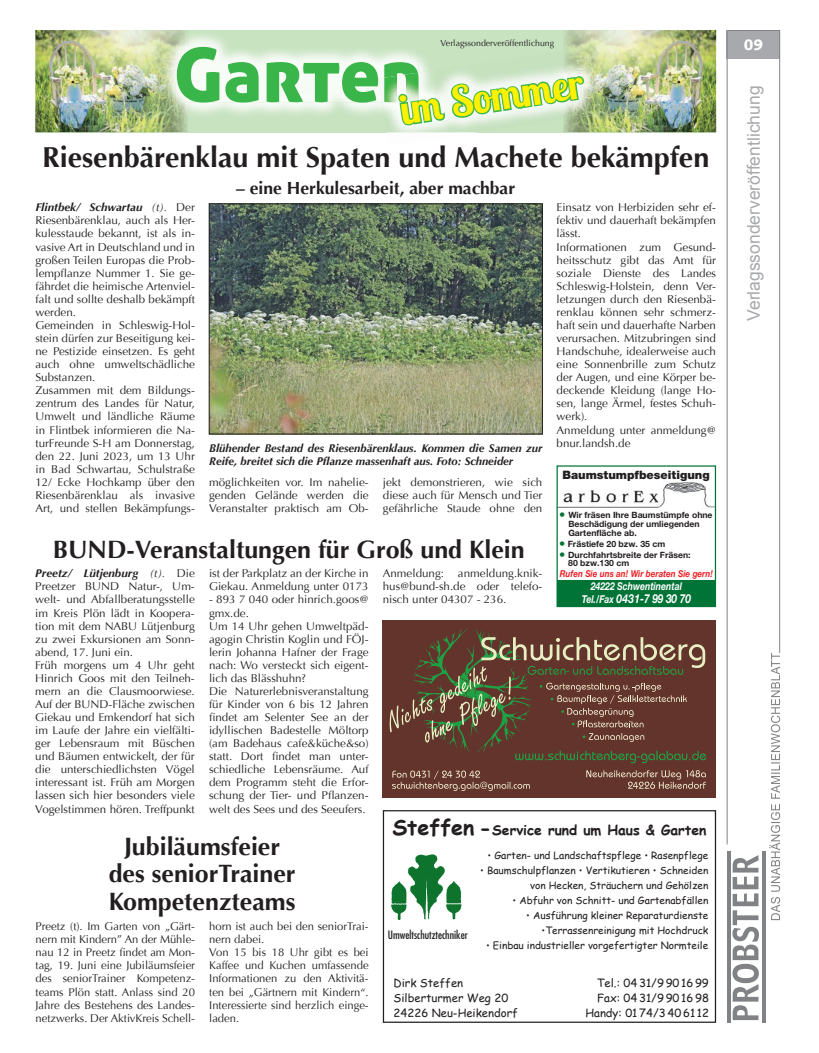
<style>
.page{position:relative;width:819px;height:1053px;background:#fff}
.page>*{position:absolute;margin:0;border:0;box-sizing:border-box;transform-origin:0 0}
.t1{font:75px "Aller Display";color:#3ab54a}
.t2{font:700 41.25px "Lobster Two";color:#fff101}
.t3{font:700 28.75px "Optima";color:#231f20}
.t4{font:700 25px/27.5px "Optima";color:#231f20;text-align:center}
.t5{font:700 17.5px "Optima";color:#231f20}
.t6{font:17.5px "Arial";color:#a8a9ad}
.t7{font:900 15px "Syntax LT Std";color:#fff}
.t8{font:700 13.75px "Comic Sans MS";color:#231f20}
.t9{font:italic 700 12.38px "Helvetica Neue";letter-spacing:.025em;color:#fff;scale:.8 1}
.t10{font:500 12.38px "Helvetica Neue";color:#007337}
.t11{font:900 11.62px "Helvetica Neue";color:#231f20}
.t12{font:11.25px/13px "Optima";color:#231f20}
.t13{font:italic 700 11.25px/13px "Optima";color:#231f20}
.t14{font:11.25px "Comic Sans MS";color:#231f20}
.t15{font:condensed 11.25px "Futura";color:#231f20}
.t16{font:italic 700 10.88px "Helvetica Neue";color:#fff;scale:.8 1}
.t17{font:10px/15px "Comic Sans MS";color:#231f20;text-align:right}
.t18{font:italic 700 9.5px "Helvetica Neue";color:#ee1d23;scale:.85 1}
.t19{font:8.75px "Optima";color:#231f20}
.t20{font:700 8.62px/9.2px "Helvetica Neue";color:#231f20}
.s1{font-weight:700;font-style:italic}
.s2{font-style:italic}
.s3{font-weight:500;font-size:12.38px;color:#007337}
.s4{font-size:10.88px}
.s5{font-size:21.25px}
.s6{font-size:20px}
</style>
<div class="page">
<div style="left:35px;top:30px;width:681px;height:102px;background:#c7e3c0"></div>
<img style="left:35px;top:30px;width:153px;height:102px">
<img style="left:563px;top:30px;width:153px;height:102px">
<img style="left:160px;top:30px;width:222px;height:89px">
<img style="left:177px;top:47px;width:227px;height:56px">
<img style="left:385px;top:51px;width:178px;height:81px">
<img style="left:563px;top:46px;width:42px;height:74px">
<img style="left:382px;top:70px;width:53px;height:49px">
<img style="left:379px;top:73px;width:39px;height:30px">
<svg style="left:397px;top:75px;width:188px;height:51px"></svg>
<hr style="left:762px;top:851px;width:3px;height:171px;background:#808285">
<svg style="left:726px;top:30px;width:54px;height:989px"></svg>
<img style="left:391px;top:854px;width:71px;height:66px">
<div style="left:383px;top:810px;width:333px;height:212px;border:1px solid #231f20"></div>
<img style="left:558px;top:482px;width:156px;height:26px">
<div style="left:556px;top:465px;width:160px;height:142px;border:1px solid #007337"></div>
<div style="left:557px;top:579px;width:158px;height:27px;background:#007337"></div>
<div style="left:383px;top:620px;width:333px;height:177px;background:#62342b"></div>
<svg style="left:586px;top:770px;width:119px;height:18px"></svg>
<svg style="left:392px;top:770px;width:137px;height:21px"></svg>
<svg style="left:389px;top:628px;width:317px;height:135px"></svg>
<img style="left:211px;top:205px;width:329px;height:227px">
<div style="left:209px;top:203px;width:333px;height:231px;border:1px solid #231f20"></div>
<p class="t19" style="left:440px;top:38px;width:115px">Verlagssonderveröffentlichung</p>
<p class="t7" style="left:743px;top:36px;width:21px">09</p>
<p class="t1" style="left:174px;top:27px;width:250px">Garten</p>
<p class="t2" style="left:396px;top:83px;width:186px;rotate:-8deg">im Sommer</p>
<p class="t6" style="left:742px;top:321px;width:237px;rotate:-90deg">Verlagssonderveröffentlichung</p>
<p class="t3" style="left:42px;top:140px;width:668px">Riesenbärenklau mit Spaten und Machete bekämpfen</p>
<p class="t5" style="left:236px;top:177px;width:280px">– eine Herkulesarbeit, aber machbar</p>
<p class="t12" style="left:556px;top:201px;width:161px">Einsatz von Herbiziden sehr ef&shy;fektiv und dauerhaft bekämpfen lässt.<br>Informationen zum Gesund&shy;heitsschutz gibt das Amt für soziale Dienste des Landes<br>Schleswig-Holstein, denn Ver&shy;letzungen durch den Riesenbä&shy;renklau können sehr schmerz&shy;haft sein und dauerhafte Narben verursachen. Mitzubringen sind<br>Handschuhe, idealerweise auch eine Sonnenbrille zum Schutz der Augen, und eine Körper be&shy;deckende Kleidung (lange Ho&shy;sen, lange Ärmel, festes Schuh&shy;werk).<br>Anmeldung unter anmeldung@ bnur.landsh.de</p>
<p class="t12" style="left:35px;top:201px;width:161px"><span class="s1">Flintbek/ Schwartau</span> <span class="s2">(t).</span> Der<br>Riesenbärenklau, auch als Her&shy;kulesstaude bekannt, ist als in&shy;vasive Art in Deutschland und in großen Teilen Europas die Prob&shy;lempflanze Nummer 1. Sie ge&shy;fährdet die heimische Artenviel&shy;falt und sollte deshalb bekämpft werden.<br>Gemeinden in Schleswig-Hol&shy;stein dürfen zur Beseitigung kei&shy;ne Pestizide einsetzen. Es geht auch ohne umweltschädliche<br>Substanzen.<br>Zusammen mit dem Bildungs&shy;zentrum des Landes für Natur,<br>Umwelt und ländliche Räume in Flintbek informieren die Na&shy;turFreunde S-H am Donnerstag, den 22. Juni 2023, um 13 Uhr in Bad Schwartau, Schulstraße<br>12/ Ecke Hochkamp über den<br>Riesenbärenklau als invasive<br>Art, und stellen Bekämpfungs-</p>
<p class="t13" style="left:209px;top:442px;width:335px">Blühender Bestand des Riesenbärenklaus. Kommen die Samen zur<br>Reife, breitet sich die Pflanze massenhaft aus. Foto: Schneider</p>
<p class="t12" style="left:383px;top:475px;width:161px;text-align:justify">jekt demonstrieren, wie sich diese auch für Mensch und Tier gefährliche Staude ohne den</p>
<p class="t11" style="left:562px;top:467px;width:149px">Baumstumpfbeseitigung</p>
<p class="t10" style="left:559px;top:507px;width:8px">•</p>
<p class="t20" style="left:559px;top:539px;width:107px"><span class="s3">•</span> Frästiefe 20 bzw. 35 cm</p>
<p class="t20" style="left:568px;top:550px;width:124px;line-height:8.6px;text-indent:-9px"><span class="s3">•</span> Durchfahrtsbreite der Fräsen:<br>80 bzw.130 cm</p>
<p class="t18" style="left:559px;top:567px;width:181px">Rufen Sie uns an! Wir beraten Sie gern!</p>
<p class="t16" style="left:590px;top:580px;width:115px">24222 Schwentinental</p>
<p class="t9" style="left:581px;top:591px;width:138px"><span class="s4">Tel./Fax</span> 0431-7 99 30 70</p>
<p class="t12" style="left:209px;top:475px;width:161px;text-align:justify">möglichkeiten vor. Im nahelie&shy;genden Gelände werden die Veranstalter praktisch am Ob-</p>
<p class="t20" style="left:568px;top:509px;width:146px">Wir fräsen Ihre Baumstümpfe ohne<br>Beschädigung der umliegenden<br>Gartenfläche ab.</p>
<p class="t4" style="left:53px;top:536px;width:473px">BUND-Veranstaltungen für Groß und Klein</p>
<p class="t12" style="left:35px;top:567px;width:161px"><span class="s1">Preetz/ Lütjenburg</span> <span class="s2">(t).</span> Die<br>Preetzer BUND Natur-, Um&shy;welt- und Abfallberatungsstelle im Kreis Plön lädt in Koopera&shy;tion mit dem NABU Lütjenburg zu zwei Exkursionen am Sonn&shy;abend, 17. Juni ein.<br>Früh morgens um 4 Uhr geht<br>Hinrich Goos mit den Teilneh&shy;mern an die Clausmoorwiese.<br>Auf der BUND-Fläche zwischen<br>Giekau und Emkendorf hat sich im Laufe der Jahre ein vielfälti&shy;ger Lebensraum mit Büschen und Bäumen entwickelt, der für die unterschiedlichsten Vögel interessant ist. Früh am Morgen lassen sich hier besonders viele<br>Vogelstimmen hören. Treffpunkt</p>
<p class="t12" style="left:209px;top:567px;width:161px">ist der Parkplatz an der Kirche in<br>Giekau. Anmeldung unter 0173</p>
<p class="t12" style="left:383px;top:567px;width:161px;text-align:justify">Anmeldung: anmeldung.knik&shy;hus@bund-sh.de oder telefo&shy;nisch unter 04307 - 236.</p>
<p class="t12" style="left:209px;top:593px;width:161px">- 893 7 040 oder hinrich.goos@ gmx.de.<br>Um 14 Uhr gehen Umweltpäd&shy;agogin Christin Koglin und FÖJ&shy;lerin Johanna Hafner der Frage nach: Wo versteckt sich eigent&shy;lich das Blässhuhn?<br>Die Naturerlebnisveranstaltung für Kinder von 6 bis 12 Jahren findet am Selenter See an der idyllischen Badestelle Möltorp (am Badehaus cafe&amp;küche&amp;so) statt. Dort findet man unter&shy;schiedliche Lebensräume. Auf dem Programm steht die Erfor&shy;schung der Tier- und Pflanzen&shy;welt des Sees und des Seeufers.</p>
<p class="t4" style="left:109px;top:832px;width:188px">Jubiläumsfeier des seniorTrainer<br>Kompetenzteams</p>
<p class="t12" style="left:36px;top:919px;width:161px;text-align:justify">Preetz (t). Im Garten von „Gärt&shy;nern mit Kindern” An der Mühle&shy;nau 12 in Preetz findet am Mon&shy;tag, 19. Juni eine Jubiläumsfeier des seniorTrainer Kompetenz&shy;teams Plön statt. Anlass sind 20<br>Jahre des Bestehens des Landes&shy;netzwerks. Der AktivKreis Schell-</p>
<p class="t12" style="left:209px;top:919px;width:161px">horn ist auch bei den seniorTrai&shy;nern dabei.<br>Von 15 bis 18 Uhr gibt es bei<br>Kaffee und Kuchen umfassende<br>Informationen zu den Aktivitä&shy;ten bei „Gärtnern mit Kindern“.<br>Interessierte sind herzlich einge&shy;laden.</p>
<p class="t8" style="left:392px;top:820px;width:315px"><span class="s5">Steffen</span> <span class="s6">-</span> Service rund um Haus &amp; Garten</p>
<p class="t15" style="left:388px;top:927px;width:81px">Umweltschutztechniker</p>
<p class="t17" style="left:487px;top:846px;width:222px">• Garten- und Landschaftspflege • Rasenpflege</p>
<p class="t17" style="left:480px;top:861px;width:230px">• Baumschulpflanzen • Vertikutieren • Schneiden von Hecken, Sträuchern und Gehölzen</p>
<p class="t17" style="left:512px;top:891px;width:197px">• Abfuhr von Schnitt- und Gartenabfällen</p>
<p class="t17" style="left:526px;top:906px;width:183px">• Ausführung kleiner Reparaturdienste</p>
<p class="t17" style="left:541px;top:921px;width:168px">•Terrassenreinigung mit Hochdruck</p>
<p class="t17" style="left:486px;top:936px;width:224px">• Einbau industrieller vorgefertigter Normteile</p>
<p class="t14" style="left:393px;top:974px;width:71px">Dirk Steffen</p>
<p class="t14" style="left:596px;top:974px;width:114px">Tel.: 0431/9901699</p>
<p class="t14" style="left:393px;top:989px;width:116px">Silberturmer Weg 20</p>
<p class="t14" style="left:597px;top:989px;width:113px">Fax: 0431/9901698</p>
<p class="t14" style="left:393px;top:1004px;width:126px">24226 Neu-Heikendorf</p>
<p class="t14" style="left:585px;top:1004px;width:125px">Handy: 0174/34061 12</p>
</div>
